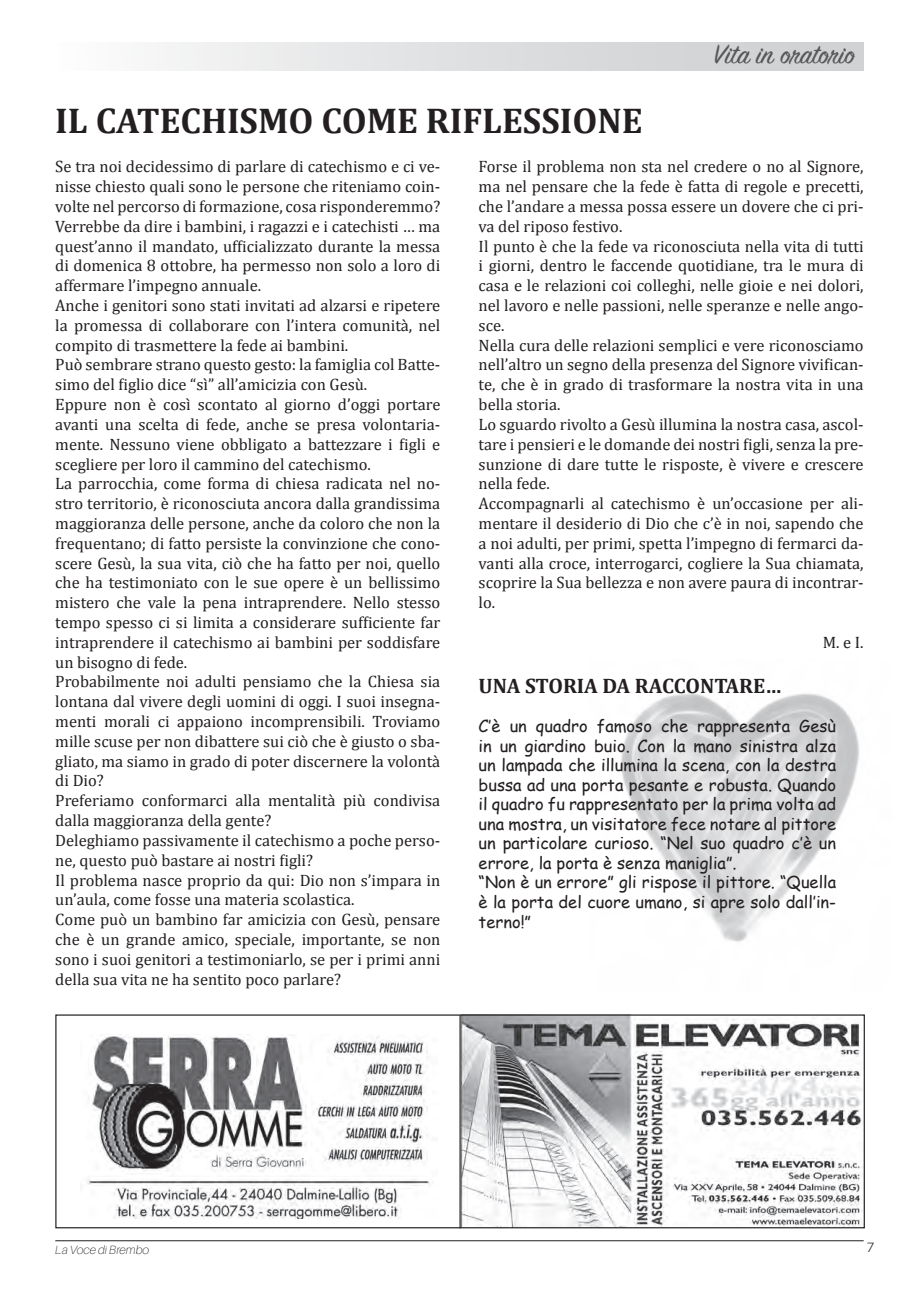
<style>
.page{position:relative;width:919px;height:1289px;background:#fff}
.page>*{position:absolute;margin:0;border:0;box-sizing:border-box;transform-origin:0 0}
.t1{font:700 36px "Cambria";color:#231f20}
.t2{font:30px "Sign Painter House Script";color:#57585a}
.t3{font:700 21px "Cambria";color:#231f20}
.t4{font:16.5px/19.8px "Cambria";color:#231f20;text-align:justify}
.t5{font:16.5px/19.5px "Comic Sans MS";color:#231f20;text-align:justify}
.t6{font:300 13.5px "Aileron";color:#231f20}
.t7{font:italic 100 12px "Aileron";color:#231f20}
</style>
<div class="page">
<div style="left:55px;top:42px;width:808px;height:29px;background:linear-gradient(to right,#f9f9fa,#cbccce)"></div>
<hr style="left:55px;top:1240px;width:808px;height:1px;background:#231f20">
<img style="left:621px;top:693px;width:239px;height:249px">
<img style="left:461px;top:1016px;width:401px;height:210px">
<div style="left:55px;top:1014px;width:809px;height:214px;border:1px solid #231f20"></div>
<hr style="left:459px;top:1015px;width:1px;height:213px;background:#231f20">
<img style="left:87px;top:1034px;width:346px;height:183px">
<p class="t1" style="left:55px;top:98px;width:589px">IL CATECHISMO COME RIFLESSIONE</p>
<h2 class="t2" style="left:713px;top:40px;width:142px">Vita in oratorio</h2>
<p class="t4" style="left:55px;top:157px;width:386px">Se tra noi decidessimo di parlare di catechismo e ci ve&shy;nisse chiesto quali sono le persone che riteniamo coin&shy;volte nel percorso di formazione, cosa risponderemmo?</p>
<p class="t4" style="left:55px;top:216px;width:386px">Verrebbe da dire i bambini, i ragazzi e i catechisti … ma quest’anno il mandato, ufficializzato durante la messa di domenica 8 ottobre, ha permesso non solo a loro di affermare l’impegno annuale.</p>
<p class="t4" style="left:55px;top:295px;width:386px">Anche i genitori sono stati invitati ad alzarsi e ripetere la promessa di collaborare con l’intera comunità, nel compito di trasmettere la fede ai bambini.</p>
<p class="t4" style="left:55px;top:355px;width:386px">Può sembrare strano questo gesto: la famiglia col Batte&shy;simo del figlio dice “sì” all’amicizia con Gesù.</p>
<p class="t4" style="left:55px;top:394px;width:386px">Eppure non è così scontato al giorno d’oggi portare avanti una scelta di fede, anche se presa volontaria&shy;mente. Nessuno viene obbligato a battezzare i figli e scegliere per loro il cammino del catechismo.</p>
<p class="t4" style="left:55px;top:473px;width:386px">La parrocchia, come forma di chiesa radicata nel no&shy;stro territorio, è riconosciuta ancora dalla grandissima maggioranza delle persone, anche da coloro che non la frequentano; di fatto persiste la convinzione che cono&shy;scere Gesù, la sua vita, ciò che ha fatto per noi, quello che ha testimoniato con le sue opere è un bellissimo mistero che vale la pena intraprendere. Nello stesso tempo spesso ci si limita a considerare sufficiente far intraprendere il catechismo ai bambini per soddisfare un bisogno di fede.</p>
<p class="t4" style="left:55px;top:671px;width:386px">Probabilmente noi adulti pensiamo che la Chiesa sia lontana dal vivere degli uomini di oggi. I suoi insegna&shy;menti morali ci appaiono incomprensibili. Troviamo mille scuse per non dibattere sui ciò che è giusto o sba&shy;gliato, ma siamo in grado di poter discernere la volontà di Dio?</p>
<p class="t4" style="left:55px;top:790px;width:386px">Preferiamo conformarci alla mentalità più condivisa dalla maggioranza della gente?</p>
<p class="t4" style="left:55px;top:830px;width:386px">Deleghiamo passivamente il catechismo a poche perso&shy;ne, questo può bastare ai nostri figli?</p>
<p class="t4" style="left:55px;top:869px;width:386px">Il problema nasce proprio da qui: Dio non s’impara in un’aula, come fosse una materia scolastica.</p>
<p class="t4" style="left:55px;top:909px;width:386px">Come può un bambino far amicizia con Gesù, pensare che è un grande amico, speciale, importante, se non sono i suoi genitori a testimoniarlo, se per i primi anni della sua vita ne ha sentito poco parlare?</p>
<p class="t4" style="left:478px;top:157px;width:386px">Forse il problema non sta nel credere o no al Signore, ma nel pensare che la fede è fatta di regole e precetti, che l’andare a messa possa essere un dovere che ci pri&shy;va del riposo festivo.</p>
<p class="t4" style="left:478px;top:236px;width:386px">Il punto è che la fede va riconosciuta nella vita di tutti i giorni, dentro le faccende quotidiane, tra le mura di casa e le relazioni coi colleghi, nelle gioie e nei dolori, nel lavoro e nelle passioni, nelle speranze e nelle ango&shy;sce.</p>
<p class="t4" style="left:478px;top:335px;width:386px">Nella cura delle relazioni semplici e vere riconosciamo nell’altro un segno della presenza del Signore vivifican&shy;te, che è in grado di trasformare la nostra vita in una bella storia.</p>
<p class="t4" style="left:478px;top:414px;width:386px">Lo sguardo rivolto a Gesù illumina la nostra casa, ascol&shy;tare i pensieri e le domande dei nostri figli, senza la pre&shy;sunzione di dare tutte le risposte, è vivere e crescere nella fede.</p>
<p class="t4" style="left:478px;top:493px;width:386px">Accompagnarli al catechismo è un’occasione per ali&shy;mentare il desiderio di Dio che c’è in noi, sapendo che a noi adulti, per primi, spetta l’impegno di fermarci da&shy;vanti alla croce, interrogarci, cogliere la Sua chiamata, scoprire la Sua bellezza e non avere paura di incontrar&shy;lo.</p>
<p class="t4" style="left:822px;top:632px;width:42px">M. e I.</p>
<p class="t3" style="left:478px;top:672px;width:304px">UNA STORIA DA RACCONTARE…</p>
<p class="t5" style="left:478px;top:715px;width:359px">C’è un quadro famoso che rappresenta Gesù in un giardino buio. Con la mano sinistra alza un lampada che illumina la scena, con la destra bussa ad una porta pesante e robusta. Quando il quadro fu rappresentato per la prima volta ad una mostra, un visitatore fece notare al pittore un particolare curioso. “Nel suo quadro c’è un errore, la porta è senza maniglia”.</p>
<p class="t5" style="left:478px;top:871px;width:359px">“Non è un errore” gli rispose il pittore. “Quella è la porta del cuore umano, si apre solo dall’in&shy;terno!”</p>
<p class="t7" style="left:55px;top:1243px;width:95px">La Voce di Brembo</p>
<p class="t6" style="left:866px;top:1240px;width:9px">7</p>
</div>
